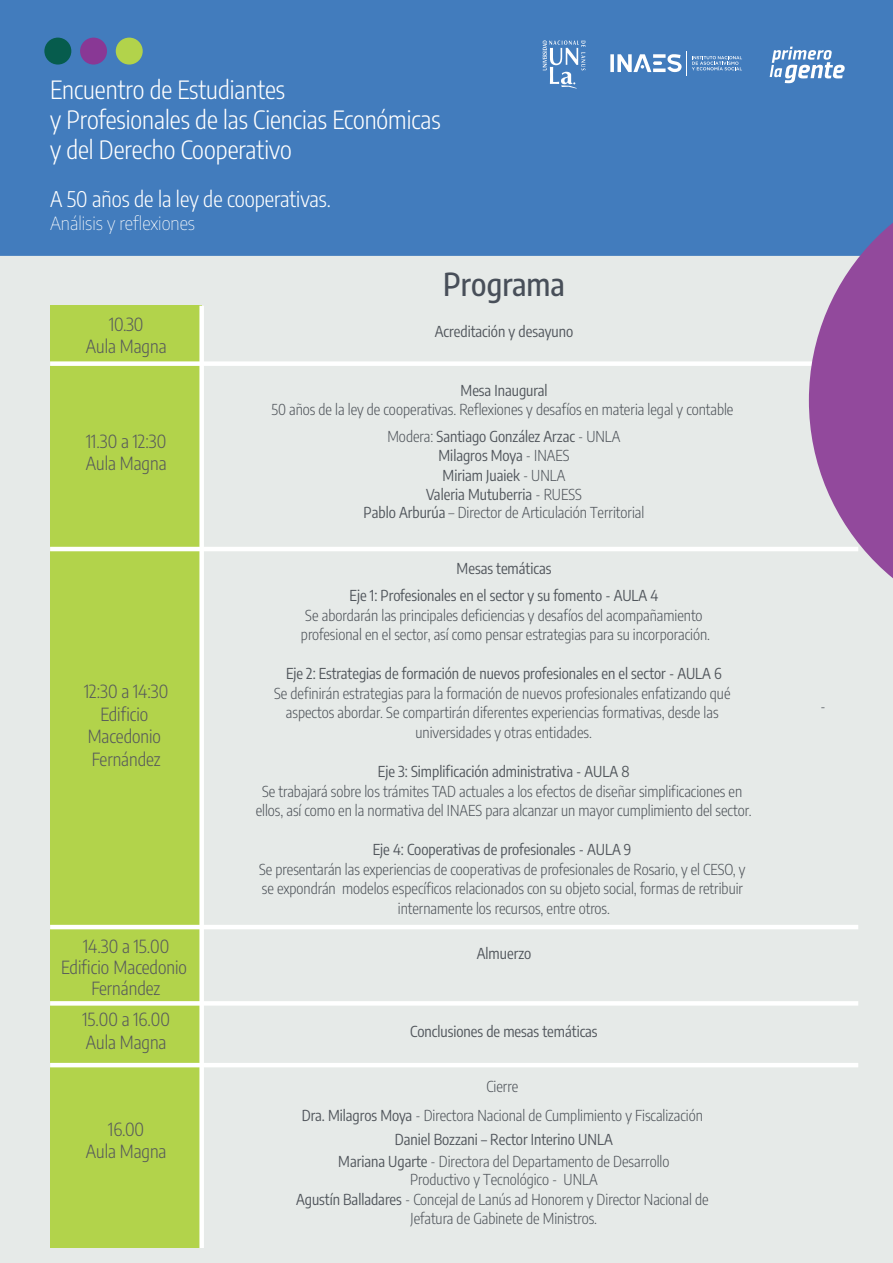
<style>
.page{position:relative;width:893px;height:1263px;background:#fff}
.page>*{position:absolute;margin:0;border:0;box-sizing:border-box;transform-origin:0 0}
.t1{font:500 31.5px "Encode Sans Condensed";color:#484f59}
.t2{font:300 25.05px/30px "Encode Sans Condensed";color:#fff}
.t3{font:300 21.45px "Encode Sans Condensed";color:#fff}
.t4{font:300 18px/22.5px "Encode Sans Condensed";color:#575a5b;text-align:center}
.t5{font:100 condensed 18px "Encode Sans";color:#fff}
.t6{font:300 15px/19.5px "Encode Sans Condensed";color:#51565c;text-align:center}
.t7{font:15px/19.5px "Encode Sans Condensed";color:#51565c;text-align:center}
.s1{font-weight:300}
.s2{font-weight:400}
</style>
<div class="page">
<div style="left:0;top:0;width:893px;height:256px;background:#427cbd"></div>
<div style="left:0;top:256px;width:893px;height:1007px;background:#e6eae8"></div>
<div style="left:50px;top:306px;width:152px;height:942px;background:#b2d34b"></div>
<div style="left:199px;top:306px;width:5px;height:942px;background:#fff"></div>
<div style="left:50px;top:361px;width:808px;height:5px;background:#fff"></div>
<hr style="left:50px;top:547px;width:808px;height:4px;background:#fff">
<hr style="left:50px;top:925px;width:808px;height:4px;background:#fff">
<div style="left:50px;top:1001px;width:808px;height:5px;background:#fff"></div>
<hr style="left:50px;top:1063px;width:808px;height:4px;background:#fff">
<div style="left:44px;top:38px;width:27px;height:27px;background:#065c4d;border-radius:50%"></div>
<div style="left:80px;top:38px;width:27px;height:27px;background:#893895;border-radius:50%"></div>
<div style="left:116px;top:38px;width:27px;height:27px;background:#b2d34b;border-radius:50%"></div>
<svg style="left:809px;top:223px;width:84px;height:408px;background:#a983b8"></svg>
<svg style="left:543px;top:40px;width:42px;height:49px"></svg>
<svg style="left:610px;top:54px;width:4px;height:18px"></svg>
<svg style="left:617px;top:51px;width:125px;height:24px"></svg>
<svg style="left:770px;top:47px;width:75px;height:36px"></svg>
<h2 class="t2" style="left:50px;top:73px;width:392px">Encuentro de Estudiantes<br>y Profesionales de las Ciencias Económicas y del Derecho Cooperativo</h2>
<h3 class="t3" style="left:50px;top:184px;width:282px">A 50 años de la ley de cooperativas.</h3>
<p class="t5" style="left:50px;top:211px;width:147px">Análisis y reflexiones</p>
<p class="t4" style="left:86px;top:312px;width:82px">10.30<br>Aula Magna</p>
<p class="t4" style="left:86px;top:429px;width:82px;text-align:left">11.30 a 12:30<br>Aula Magna</p>
<p class="t4" style="left:84px;top:679px;width:86px">12:30 a 14:30<br>Edificio<br>Macedonio<br>Fernández</p>
<p class="t4" style="left:61px;top:935px;width:127px;line-height:21.1px">14.30 a 15.00<br>Edificio Macedonio<br>Fernández</p>
<p class="t4" style="left:82px;top:1007px;width:89px;text-align:left">15.00 a 16.00<br>Aula Magna</p>
<p class="t4" style="left:86px;top:1117px;width:82px">16.00<br>Aula Magna</p>
<h1 class="t1" style="left:443px;top:263px;width:123px">Programa</h1>
<p class="t7" style="left:435px;top:321px;width:140px">Acreditación y desayuno</p>
<p class="t7" style="left:461px;top:380px;width:89px">Mesa Inaugural</p>
<p class="t6" style="left:271px;top:399px;width:463px">50 años de la ley de cooperativas. Reflexiones y desafíos en materia legal y contable</p>
<p class="t7" style="left:426px;top:445px;width:157px">Milagros Moya <span class="s1">- INAES<br></span>Miriam Juaiek <span class="s1">- UNLA<br></span>Valeria Mutuberria <span class="s1">- RUESS</span></p>
<p class="t6" style="left:364px;top:502px;width:282px"><span class="s2">Pablo Arburúa</span> – Director de Articulación Territorial</p>
<p class="t7" style="left:387px;top:426px;width:235px"><span class="s1">Modera:</span> Santiago González Arzac <span class="s1">- UNLA</span></p>
<p class="t7" style="left:350px;top:555px;width:310px;line-height:27px">Mesas temáticas<br>Eje 1: Profesionales en el sector y su fomento - AULA 4</p>
<p class="t6" style="left:301px;top:605px;width:411px;text-align:left">Se abordarán las principales deficiencias y desafíos del acompañamiento profesional en el sector, así como pensar estrategias para su incorporación.</p>
<p class="t7" style="left:286px;top:663px;width:437px">Eje 2: Estrategias de formación de nuevos profesionales en el sector - AULA 6</p>
<p class="t6" style="left:274px;top:683px;width:458px">Se definirán estrategias para la formación de nuevos profesionales enfatizando qué aspectos abordar. Se compartirán diferentes experiencias formativas, desde las universidades y otras entidades.</p>
<p class="t7" style="left:378px;top:761px;width:253px">Eje 3: Simplificación administrativa - AULA 8</p>
<p class="t6" style="left:256px;top:780px;width:498px">Se trabajará sobre los trámites TAD actuales a los efectos de diseñar simplificaciones en ellos, así como en la normativa del INAES para alcanzar un mayor cumplimiento del sector.</p>
<p class="t7" style="left:373px;top:839px;width:260px">Eje 4: Cooperativas de profesionales - AULA 9</p>
<p class="t6" style="left:259px;top:858px;width:488px">Se presentarán las experiencias de cooperativas de profesionales de Rosario, y el CESO, y se expondrán modelos específicos relacionados con su objeto social, formas de retribuir internamente los recursos, entre otros.</p>
<p class="t7" style="left:477px;top:942px;width:56px">Almuerzo</p>
<p class="t7" style="left:410px;top:1020px;width:189px">Conclusiones de mesas temáticas</p>
<p class="t6" style="left:302px;top:1071px;width:403px;line-height:28.5px">Cierre<br><span class="s2">Dra. Milagros Moya</span> - Directora Nacional de Cumplimiento y Fiscalización</p>
<p class="t7" style="left:338px;top:1127px;width:333px;line-height:22.5px">Daniel Bozzani – Rector Interino UNLA<br>Mariana Ugarte <span class="s1">- Directora del Departamento de Desarrollo</span></p>
<p class="t6" style="left:296px;top:1169px;width:414px">Productivo y Tecnológico - UNLA<br><span class="s2">Agustín Balladares</span> - Concejal de Lanús ad Honorem y Director Nacional de<br>Jefatura de Gabinete de Ministros.</p>
<p class="t6" style="left:820px;top:696px;width:7px">-</p>
</div>
